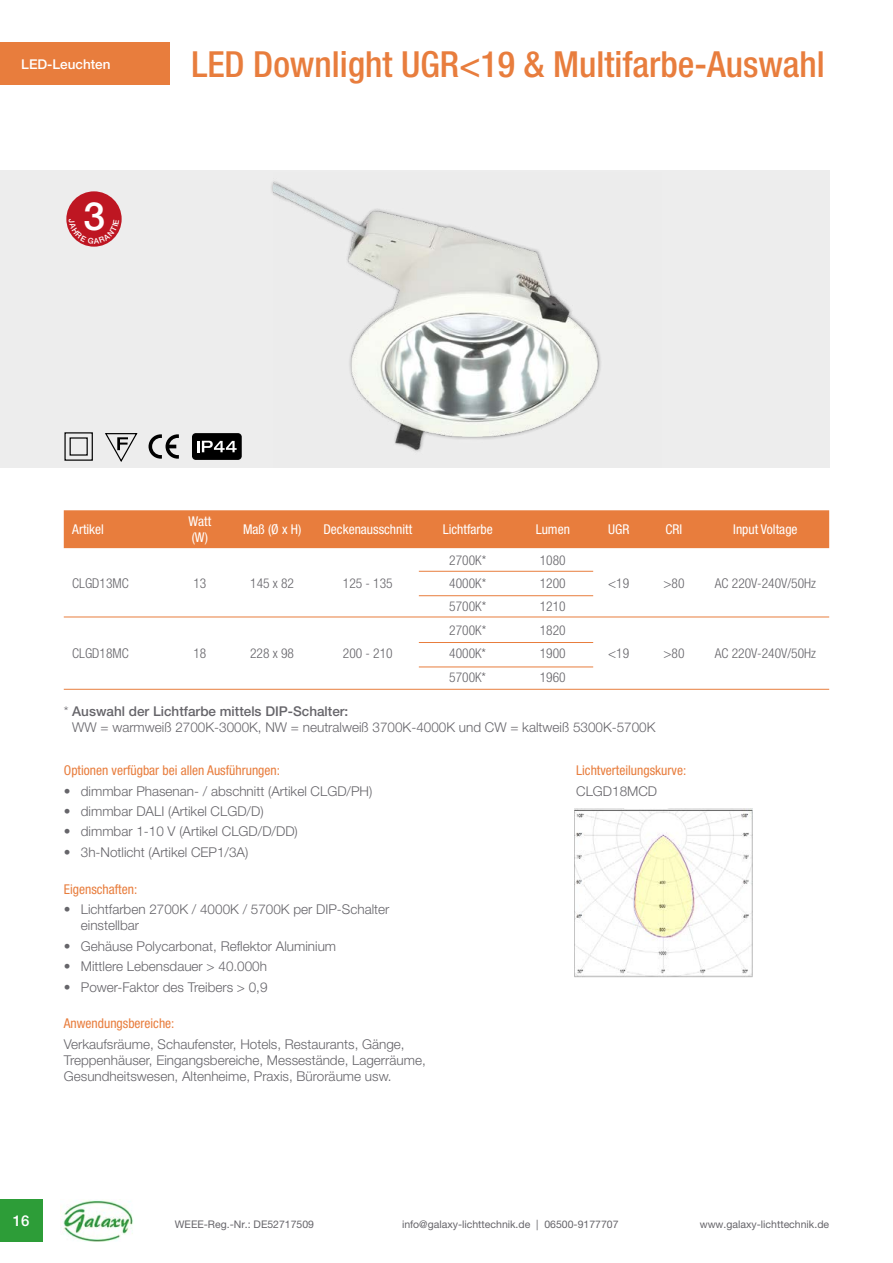
<style>
.page{position:relative;width:893px;height:1263px;background:#fff}
.page>*{position:absolute;margin:0;border:0;box-sizing:border-box;transform-origin:0 0}
.t1{font:500 39px "Helvetica Neue LT Pro";color:#fff}
.t2{font:500 condensed 36px "Helvetica Neue LT Pro";color:#e87d3d}
.t3{font:500 15px "Helvetica Neue LT Pro";color:#fff}
.t4{font:300 13.5px/16.2px "Helvetica Neue LT Pro";color:#66656a}
.t5{font:300 condensed 13.5px "Helvetica Neue LT Pro";color:#66656a}
.t6{font:condensed 13.5px "Helvetica Neue LT Pro";color:#e87d3d}
.t7{font:condensed 13.5px/16.2px "Helvetica Neue LT Pro";color:#fff}
.t8{font:500 13.5px "Helvetica Neue LT Pro";color:#fff}
.t9{font:10.5px "Helvetica Neue LT Pro";color:#66656a}
.s1{font-weight:500}
</style>
<div class="page">
<div style="left:0;top:43px;width:170px;height:42px;background:#e87d3d"></div>
<div style="left:0;top:1199px;width:43px;height:43px;background:#2d9d38"></div>
<img style="left:63px;top:1200px;width:70px;height:42px">
<div style="left:0;top:170px;width:829px;height:298px;background:#ededed"></div>
<svg style="left:149px;top:434px;width:30px;height:25px"></svg>
<svg style="left:105px;top:433px;width:33px;height:29px"></svg>
<svg style="left:64px;top:432px;width:29px;height:29px"></svg>
<div style="left:192px;top:433px;width:50px;height:27px;background:#000;border-radius:4px"></div>
<svg style="left:197px;top:441px;width:40px;height:11px"></svg>
<img style="left:574px;top:809px;width:179px;height:168px">
<img style="left:274px;top:181px;width:327px;height:271px">
<div style="left:66px;top:191px;width:56px;height:56px;background:#be1622;border-radius:50%"></div>
<div style="left:64px;top:510px;width:765px;height:38px;background:#e87d3d"></div>
<hr style="left:64px;top:689px;width:765px;height:1px;background:#e87d3d">
<hr style="left:419px;top:571px;width:174px;height:1px;background:#e87d3d">
<hr style="left:419px;top:642px;width:174px;height:1px;background:#e87d3d">
<hr style="left:419px;top:595px;width:174px;height:1px;background:#e87d3d">
<hr style="left:419px;top:666px;width:174px;height:1px;background:#e87d3d">
<hr style="left:64px;top:617px;width:765px;height:1px;background:#e87d3d">
<svg style="left:69px;top:231px;width:50px;height:13px"></svg>
<p class="t8" style="left:21px;top:56px;width:91px">LED-Leuchten</p>
<h1 class="t1" style="left:84px;top:193px;width:23px">3</h1>
<h2 class="t2" style="left:191px;top:42px;width:635px">LED Downlight UGR&lt;19 &amp; Multifarbe-Auswahl</h2>
<p class="t7" style="left:72px;top:521px;width:33px">Artikel</p>
<p class="t7" style="left:189px;top:513px;width:24px">Watt (W)</p>
<p class="t7" style="left:243px;top:521px;width:60px">Maß (Ø x H)</p>
<p class="t7" style="left:323px;top:521px;width:90px">Deckenausschnitt</p>
<p class="t7" style="left:443px;top:521px;width:51px">Lichtfarbe</p>
<p class="t7" style="left:536px;top:521px;width:36px">Lumen</p>
<p class="t7" style="left:608px;top:521px;width:23px">UGR</p>
<p class="t7" style="left:666px;top:521px;width:18px">CRI</p>
<p class="t7" style="left:733px;top:521px;width:66px">Input Voltage</p>
<p class="t5" style="left:72px;top:575px;width:58px">CLGD13MC</p>
<p class="t5" style="left:193px;top:575px;width:14px">13</p>
<p class="t5" style="left:250px;top:575px;width:45px">145 x 82</p>
<p class="t5" style="left:343px;top:575px;width:51px">125 - 135</p>
<p class="t5" style="left:449px;top:552px;width:38px">2700K*</p>
<p class="t5" style="left:540px;top:552px;width:27px">1080</p>
<p class="t5" style="left:449px;top:575px;width:38px">4000K*</p>
<p class="t5" style="left:540px;top:575px;width:27px">1200</p>
<p class="t5" style="left:608px;top:575px;width:23px">&lt;19</p>
<p class="t5" style="left:663px;top:575px;width:23px">&gt;80</p>
<p class="t5" style="left:715px;top:575px;width:103px">AC 220V-240V/50Hz</p>
<p class="t5" style="left:449px;top:599px;width:38px">5700K*</p>
<p class="t5" style="left:540px;top:599px;width:27px">1210</p>
<p class="t5" style="left:449px;top:622px;width:38px">2700K*</p>
<p class="t5" style="left:540px;top:622px;width:27px">1820</p>
<p class="t5" style="left:449px;top:646px;width:38px">4000K*</p>
<p class="t5" style="left:540px;top:646px;width:27px">1900</p>
<p class="t5" style="left:608px;top:646px;width:23px">&lt;19</p>
<p class="t5" style="left:663px;top:646px;width:23px">&gt;80</p>
<p class="t5" style="left:715px;top:646px;width:103px">AC 220V-240V/50Hz</p>
<p class="t5" style="left:449px;top:669px;width:38px">5700K*</p>
<p class="t5" style="left:540px;top:669px;width:27px">1960</p>
<p class="t4" style="left:72px;top:702px;width:585px;text-indent:-9px">* <span class="s1">Auswahl der Lichtfarbe mittels DIP-Schalter:<br></span>WW = warmweiß 2700K-3000K, NW = neutralweiß 3700K-4000K und CW = kaltweiß 5300K-5700K</p>
<p class="t5" style="left:72px;top:646px;width:58px">CLGD18MC</p>
<p class="t5" style="left:193px;top:646px;width:14px">18</p>
<p class="t5" style="left:250px;top:646px;width:45px">228 x 98</p>
<p class="t5" style="left:343px;top:646px;width:51px">200 - 210</p>
<p class="t6" style="left:64px;top:762px;width:218px">Optionen verfügbar bei allen Ausführungen:</p>
<p class="t4" style="left:64px;top:782px;width:310px">• dimmbar Phasenan- / abschnitt (Artikel CLGD/PH)</p>
<p class="t4" style="left:64px;top:803px;width:201px">• dimmbar DALI (Artikel CLGD/D)</p>
<p class="t4" style="left:64px;top:823px;width:236px">• dimmbar 1-10 V (Artikel CLGD/D/DD)</p>
<p class="t4" style="left:64px;top:844px;width:186px">• 3h-Notlicht (Artikel CEP1/3A)</p>
<p class="t6" style="left:64px;top:881px;width:75px">Eigenschaften:</p>
<p class="t4" style="left:81px;top:901px;width:310px;text-indent:-17px">• Lichtfarben 2700K / 4000K / 5700K per DIP-Schalter einstellbar</p>
<p class="t4" style="left:64px;top:937px;width:274px">• Gehäuse Polycarbonat, Reflektor Aluminium</p>
<p class="t4" style="left:64px;top:958px;width:205px">• Mittlere Lebensdauer &gt; 40.000h</p>
<p class="t4" style="left:64px;top:978px;width:205px">• Power-Faktor des Treibers &gt; 0,9</p>
<p class="t6" style="left:64px;top:1016px;width:112px">Anwendungsbereiche:</p>
<p class="t4" style="left:64px;top:1035px;width:363px">Verkaufsräume, Schaufenster, Hotels, Restaurants, Gänge,<br>Treppenhäuser, Eingangsbereiche, Messestände, Lagerräume,<br>Gesundheitswesen, Altenheime, Praxis, Büroräume usw.</p>
<p class="t6" style="left:576px;top:762px;width:112px">Lichtverteilungskurve:</p>
<p class="t4" style="left:576px;top:782px;width:83px">CLGD18MCD</p>
<p class="t3" style="left:13px;top:1211px;width:18px">16</p>
<p class="t9" style="left:175px;top:1218px;width:141px">WEEE-Reg.-Nr.: DE52717509</p>
<p class="t9" style="left:402px;top:1218px;width:218px">info@galaxy-lichttechnik.de | 06500-9177707</p>
<p class="t9" style="left:700px;top:1218px;width:131px">www.galaxy-lichttechnik.de</p>
</div>
